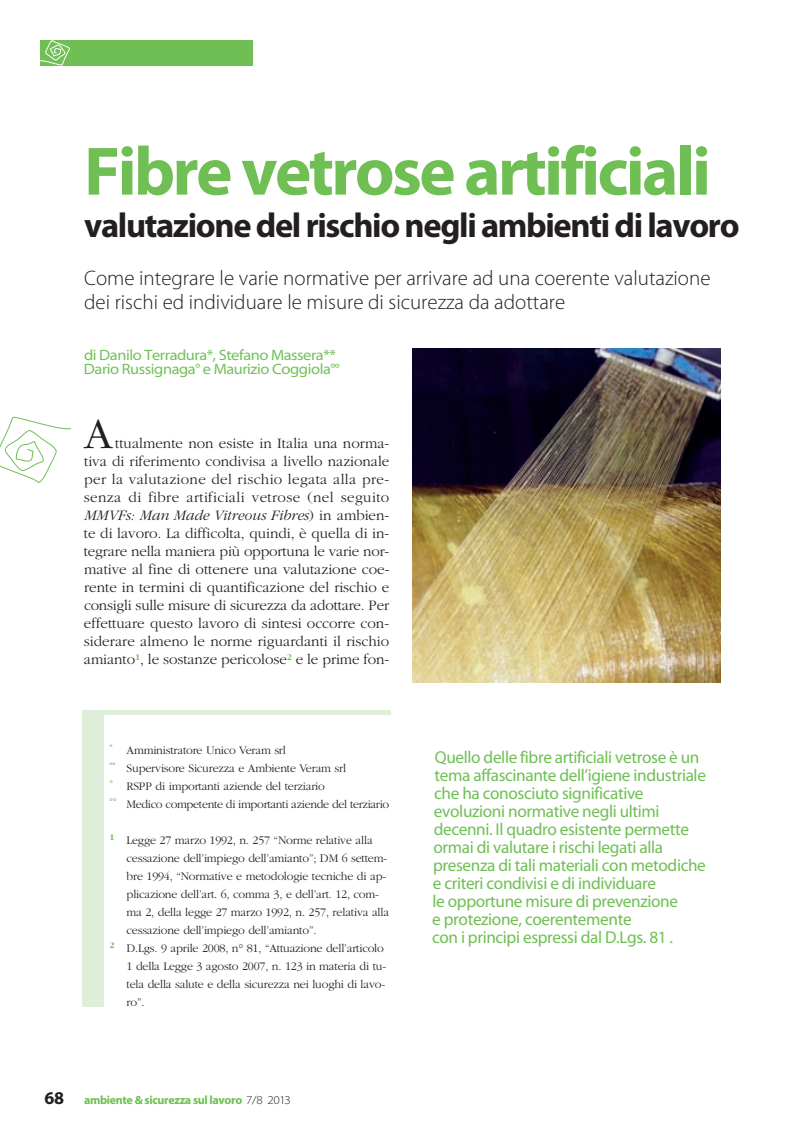
<style>
.page{position:relative;width:803px;height:1144px;background:#fff}
.page>*{position:absolute;margin:0;border:0;box-sizing:border-box;transform-origin:0 0}
.t1{font:700 69px "Myriad Pro";letter-spacing:-.04em;color:#6fbf54}
.t2{font:300 45px "Garamond";color:#231f20}
.t3{font:700 34.5px "Myriad Pro";letter-spacing:-.04em;color:#231f20}
.t4{font:300 21px/24px "Myriad Pro";color:#231f20}
.t5{font:17.25px/18px "Myriad Pro";letter-spacing:-.02em;color:#6fbf54}
.t6{font:300 15px/18px "Garamond";letter-spacing:-.005em;color:#231f20;text-align:justify}
.t7{font:semi-expanded 15px/13.5px "Myriad Pro";letter-spacing:-.03em;color:#6fbf54}
.t8{font:300 12px/18px "Garamond";letter-spacing:-.015em;color:#231f20}
.t9{font:700 12px "Myriad Pro";letter-spacing:-.03em;color:#6fbf54}
.s1{font-style:italic}
.s2{font-size:18px;color:#231f20}
.s3{font-weight:300;font-stretch:semi-expanded;color:#231f20}
</style>
<div class="page">
<svg style="left:0;top:417px;width:72px;height:66px"></svg>
<img style="left:412px;top:348px;width:308px;height:334px">
<div style="left:40px;top:40px;width:213px;height:26px;background:#6fbf54"></div>
<svg style="left:40px;top:40px;width:30px;height:25px"></svg>
<div style="left:83px;top:709px;width:308px;height:5px;background:#dfeed8"></div>
<div style="left:83px;top:709px;width:21px;height:297px;background:#dfeed8"></div>
<h1 class="t1" style="left:84px;top:145px;width:628px">Fibre vetrose artificiali</h1>
<h3 class="t3" style="left:84px;top:212px;width:657px">valutazione del rischio negli ambienti di lavoro</h3>
<h3 class="t4" style="left:84px;top:267px;width:628px">Come integrare le varie normative per arrivare ad una coerente valutazione dei rischi ed individuare le misure di sicurezza da adottare</h3>
<p class="t7" style="left:84px;top:350px;width:257px">di Danilo Terradura*, Stefano Massera**<br>Dario Russignaga° e Maurizio Coggiola°°</p>
<h2 class="t2" style="left:84px;top:409px;width:30px">A</h2>
<p class="t6" style="left:84px;top:434px;width:307px;text-indent:31px">ttualmente non esiste in Italia una norma&shy;tiva di riferimento condivisa a livello nazionale per la valutazione del rischio legata alla pre&shy;senza di fibre artificiali vetrose (nel seguito <span class="s1">MMVFs: Man Made Vitreous Fibres</span>) in ambien&shy;te di lavoro. La difficolta, quindi, è quella di in&shy;tegrare nella maniera più opportuna le varie nor&shy;mative al fine di ottenere una valutazione coe&shy;rente in termini di quantificazione del rischio e consigli sulle misure di sicurezza da adottare. Per effettuare questo lavoro di sintesi occorre con&shy;siderare almeno le norme riguardanti il rischio amianto<sup>1</sup>, le sostanze pericolose<sup>2</sup> e le prime fon-</p>
<p class="t8" style="left:110px;top:741px;width:281px"><sup>*</sup> Amministratore Unico Veram srl<br><sup>**</sup> Supervisore Sicurezza e Ambiente Veram srl<br><sup>°</sup> RSPP di importanti aziende del terziario<br><sup>°°</sup> Medico competente di importanti aziende del terziario</p>
<p class="t8" style="left:110px;top:831px;width:265px"><sup>1</sup> Legge 27 marzo 1992, n. 257 “Norme relative alla</p>
<p class="t8" style="left:127px;top:849px;width:262px">cessazione dell’impiego dell’amianto”; DM 6 settem-</p>
<p class="t8" style="left:127px;top:867px;width:261px">bre 1994, “Normative e metodologie tecniche di ap-</p>
<p class="t8" style="left:127px;top:885px;width:254px">plicazione dell’art. 6, comma 3, e dell’art. 12, com-</p>
<p class="t8" style="left:127px;top:903px;width:264px">ma 2, della legge 27 marzo 1992, n. 257, relativa alla</p>
<p class="t8" style="left:127px;top:921px;width:191px">cessazione dell’impiego dell’amianto”.</p>
<p class="t8" style="left:110px;top:939px;width:276px"><sup>2</sup> D.Lgs. 9 aprile 2008, n° 81, “Attuazione dell’articolo</p>
<p class="t8" style="left:127px;top:957px;width:261px">1 della Legge 3 agosto 2007, n. 123 in materia di tu-</p>
<p class="t8" style="left:127px;top:975px;width:260px">tela della salute e della sicurezza nei luoghi di lavo-</p>
<p class="t8" style="left:127px;top:993px;width:19px">ro”.</p>
<p class="t9" style="left:45px;top:1094px;width:248px"><span class="s2">68</span> ambiente &amp; sicurezza sul lavoro <span class="s3">7/8 2013</span></p>
<p class="t5" style="left:432px;top:749px;width:275px">Quello delle fibre artificiali vetrose è un tema affascinante dell’igiene industriale che ha conosciuto significative evoluzioni normative negli ultimi decenni. Il quadro esistente permette ormai di valutare i rischi legati alla presenza di tali materiali con metodiche e criteri condivisi e di individuare<br>le opportune misure di prevenzione<br>e protezione, coerentemente<br>con i principi espressi dal D.Lgs. 81 .</p>
</div>
